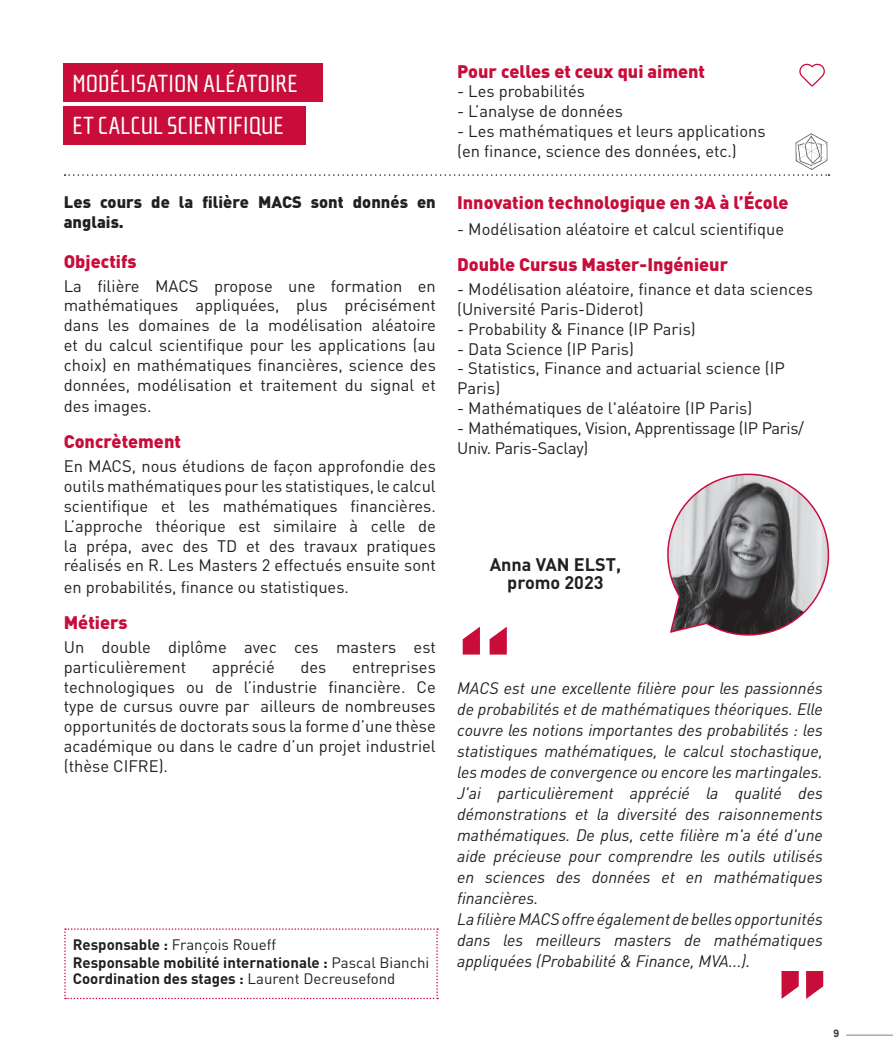
<style>
.page{position:relative;width:893px;height:1063px;background:#fff}
.page>*{position:absolute;margin:0;border:0;box-sizing:border-box;transform-origin:0 0}
.t1{font:900 105px "DINOT";color:#c80d3a}
.t2{font:25.5px "Cholla Sans";letter-spacing:-.01em;color:#fff}
.titre_cours_Eurecom{font:900 18px "DINOT";color:#c80d3a}
.titre_cours_Eurecom-2{font:700 18px "DINOT";color:#231f20}
.titre_cours_Eurecom-3{font:16.5px/19.8px "DINOT";color:#231f20}
.titre_cours_Eurecom-4{font:italic 16.5px/21px "DINOT";color:#231f20;text-align:justify}
.titre_cours_Eurecom-5{font:16.5px/19.8px "DINOT";letter-spacing:-.02em;color:#231f20}
.t3{font:900 16.5px/19.8px "DINOT";color:#231f20}
.t4{font:700 15px "DINOT";color:#231f20}
.t5{font:15px "DINOT";color:#231f20}
.t6{font:700 10.5px "Arial";color:#3e3e3f}
.s1{font-weight:700}
.s2{font-weight:400}
</style>
<div class="page">
<hr style="left:846px;top:1035px;width:47px;height:1px;background:#808285">
<div style="left:64px;top:106px;width:242px;height:39px;background:#c80d3a"></div>
<div style="left:64px;top:64px;width:259px;height:38px;background:#c80d3a"></div>
<svg style="left:667px;top:473px;width:163px;height:163px"></svg>
<img style="left:795px;top:134px;width:33px;height:36px">
<svg style="left:64px;top:928px;width:374px;height:71px"></svg>
<svg style="left:799px;top:64px;width:26px;height:23px"></svg>
<svg style="left:65px;top:174px;width:764px;height:2px"></svg>
<p class="t2" style="left:72px;top:69px;width:227px">MODÉLISATION ALÉATOIRE</p>
<p class="t2" style="left:72px;top:112px;width:213px">ET CALCUL SCIENTIFIQUE</p>
<p class="t3" style="left:64px;top:192px;width:374px">Les cours de la filière MACS sont donnés en anglais.</p>
<p class="titre_cours_Eurecom" style="left:64px;top:249px;width:74px">Objectifs</p>
<p class="titre_cours_Eurecom-3" style="left:64px;top:275px;width:374px;text-align:justify">La filière MACS propose une formation en mathématiques appliquées, plus précisément dans les domaines de la modélisation aléatoire et du calcul scientifique pour les applications (au choix) en mathématiques financières, science des données, modélisation et traitement du signal et</p>
<p class="titre_cours_Eurecom-3" style="left:64px;top:396px;width:89px">des images.</p>
<p class="titre_cours_Eurecom" style="left:64px;top:430px;width:119px">Concrètement</p>
<p class="titre_cours_Eurecom-3" style="left:64px;top:456px;width:374px;text-align:justify">En MACS, nous étudions de façon approfondie des outils mathématiques pour les statistiques, le calcul scientifique et les mathématiques financières.<br>L’approche théorique est similaire à celle de la prépa, avec des TD et des travaux pratiques réalisés en R. Les Masters 2 effectués ensuite sont</p>
<p class="titre_cours_Eurecom-3" style="left:64px;top:576px;width:287px">en probabilités, finance ou statistiques.</p>
<p class="titre_cours_Eurecom" style="left:64px;top:610px;width:65px">Métiers</p>
<p class="titre_cours_Eurecom-3" style="left:64px;top:636px;width:374px">Un double diplôme avec ces masters est particulièrement</p>
<p class="titre_cours_Eurecom-3" style="left:212px;top:656px;width:64px">apprécié</p>
<p class="titre_cours_Eurecom-3" style="left:300px;top:656px;width:27px">des</p>
<p class="titre_cours_Eurecom-3" style="left:64px;top:656px;width:374px;text-align:justify;text-indent:288px">entreprises technologiques ou de l’industrie financière. Ce type de cursus ouvre par ailleurs de nombreuses opportunités de doctorats sous la forme d’une thèse académique ou dans le cadre d’un projet industriel (thèse CIFRE).</p>
<p class="t5" style="left:73px;top:934px;width:205px"><span class="s1">Responsable :</span> François Roueff</p>
<p class="t4" style="left:73px;top:952px;width:358px">Responsable mobilité internationale : <span class="s2">Pascal Bianchi</span></p>
<p class="t4" style="left:73px;top:969px;width:324px">Coordination des stages : <span class="s2">Laurent Decreusefond</span></p>
<p class="titre_cours_Eurecom" style="left:457px;top:59px;width:249px">Pour celles et ceux qui aiment</p>
<p class="titre_cours_Eurecom-3" style="left:457px;top:81px;width:129px">- Les probabilités</p>
<p class="titre_cours_Eurecom-3" style="left:457px;top:101px;width:167px">- L’analyse de données</p>
<p class="titre_cours_Eurecom-3" style="left:457px;top:120px;width:310px">- Les mathématiques et leurs applications (en finance, science des données, etc.)</p>
<p class="titre_cours_Eurecom" style="left:457px;top:191px;width:333px">Innovation technologique en 3A à l’École</p>
<p class="titre_cours_Eurecom-3" style="left:457px;top:219px;width:329px">- Modélisation aléatoire et calcul scientifique</p>
<p class="titre_cours_Eurecom" style="left:457px;top:252px;width:273px">Double Cursus Master-Ingénieur</p>
<p class="titre_cours_Eurecom-3" style="left:457px;top:279px;width:357px">- Modélisation aléatoire, finance et data sciences (Université Paris-Diderot)</p>
<p class="titre_cours_Eurecom-3" style="left:457px;top:318px;width:240px">- Probability &amp; Finance (IP Paris)</p>
<p class="titre_cours_Eurecom-3" style="left:457px;top:338px;width:178px">- Data Science (IP Paris)</p>
<p class="titre_cours_Eurecom-3" style="left:457px;top:358px;width:329px">- Statistics, Finance and actuarial science (IP<br>Paris)</p>
<p class="titre_cours_Eurecom-3" style="left:457px;top:398px;width:297px">- Mathématiques de l'aléatoire (IP Paris)</p>
<p class="titre_cours_Eurecom-5" style="left:457px;top:417px;width:348px">- Mathématiques, Vision, Apprentissage (IP Paris/<br>Univ. Paris-Saclay)</p>
<p class="titre_cours_Eurecom-2" style="left:490px;top:552px;width:133px">Anna VAN ELST,</p>
<p class="titre_cours_Eurecom-2" style="left:507px;top:570px;width:98px">promo 2023</p>
<p class="t1" style="left:457px;top:605px;width:58px">‘‘</p>
<p class="titre_cours_Eurecom-4" style="left:457px;top:677px;width:367px">MACS est une excellente filière pour les passionnés de probabilités et de mathématiques théoriques. Elle couvre les notions importantes des probabilités : les statistiques mathématiques, le calcul stochastique, les modes de convergence ou encore les martingales.</p>
<p class="titre_cours_Eurecom-4" style="left:457px;top:782px;width:367px">J'ai particulièrement apprécié la qualité des démonstrations et la diversité des raisonnements mathématiques. De plus, cette filière m'a été d'une aide précieuse pour comprendre les outils utilisés en sciences des données et en mathématiques financières.</p>
<p class="titre_cours_Eurecom-4" style="left:457px;top:908px;width:367px">La filière MACS offre également de belles opportunités dans les meilleurs masters de mathématiques appliquées (Probabilité &amp; Finance, MVA...).</p>
<h1 class="t1" style="left:829px;top:1021px;width:55px;rotate:-180deg">“</h1>
<p class="t6" style="left:833px;top:1026px;width:7px">9</p>
</div>
